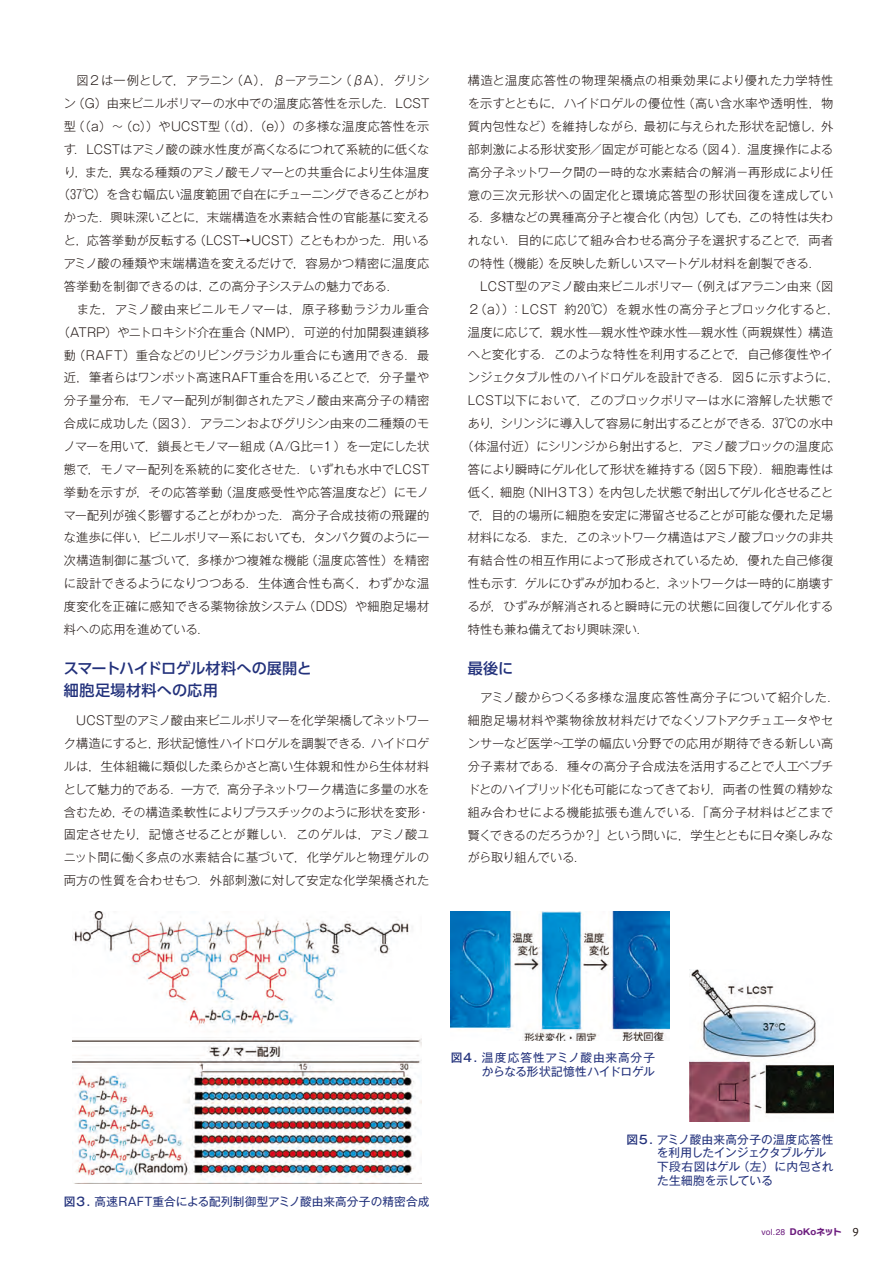
<style>
.page{position:relative;width:893px;height:1263px;background:#fff}
.page>*{position:absolute;margin:0;border:0;box-sizing:border-box;transform-origin:0 0}
.t1{font:500 15.15px/22.8px "UD Shin Go Pr 6";letter-spacing:.005em;color:#22317b}
.t2{font:300 12.15px/22.8px "Gothic MB101 Pr 6";color:#231916;text-align:justify}
.t3{font:300 12.15px "Gothic MB101 Pr 6";letter-spacing:.04em;color:#231916}
.t4{font:300 12.15px "Gothic MB101 Pr 6";letter-spacing:.02em;color:#231916}
.t5{font:300 12.15px "Gothic MB101 Pr 6";letter-spacing:-.02em;color:#231916}
.t6{font:300 12.15px "Gothic MB101 Pr 6";letter-spacing:-.04em;color:#231916}
.t7{font:300 12.15px "Gothic MB101 Pr 6";letter-spacing:-.035em;color:#231916}
.t8{font:300 12.15px "Gothic MB101 Pr 6";letter-spacing:.025em;color:#231916}
.t9{font:300 12.15px "Gothic MB101 Pr 6";letter-spacing:-.05em;color:#231916}
.t10{font:300 12.15px "Gothic MB101 Pr 6";letter-spacing:-.025em;color:#231916}
.t11{font:11.7px "Gothic MB101 Pr 6";letter-spacing:.005em;color:#22317b}
.t12{font:11.7px/13.8px "Gothic MB101 Pr 6";letter-spacing:.03em;color:#22317b;text-align:right}
.t13{font:11.7px "Gothic MB101 Pr 6";letter-spacing:.025em;color:#22317b}
.t14{font:11.7px "Gothic MB101 Pr 6";letter-spacing:-.05em;color:#22317b}
.t15{font:8.55px "Helvetica LT Std";color:#6c1c7e}
.s1{font-weight:500}
.s2{font-family:"Gothic MB101 Pr 6";font-weight:700}
.s3{font-family:"Typelabo N Std";font-weight:700}
.s4{font-family:"Hiragino UD Sans Std W4";font-size:10.65px;color:#231916}
</style>
<div class="page">
<img style="left:72px;top:912px;width:349px;height:272px">
<img style="left:451px;top:912px;width:219px;height:129px">
<img style="left:689px;top:969px;width:144px;height:152px">
<p class="t6" style="left:64px;top:70px;width:367px">　図2は一例として，アラニン（A），β－アラニン（βA），グリシ</p>
<p class="t2" style="left:64px;top:91px;width:367px">ン（G）由来ビニルポリマーの水中での温度応答性を示した．LCST</p>
<p class="t4" style="left:64px;top:116px;width:367px">型（（a）〜（c））やUCST型（（d），（e））の多様な温度応答性を示</p>
<p class="t2" style="left:64px;top:137px;width:367px">す．LCSTはアミノ酸の疎水性度が高くなるにつれて系統的に低くな</p>
<p class="t10" style="left:64px;top:162px;width:367px">り，また，異なる種類のアミノ酸モノマーとの共重合により生体温度</p>
<p class="t2" style="left:58px;top:182px;width:373px">（37℃）を含む幅広い温度範囲で自在にチューニングできることがわ</p>
<p class="t2" style="left:64px;top:205px;width:367px">かった．興味深いことに，末端構造を水素結合性の官能基に変える</p>
<p class="t2" style="left:64px;top:228px;width:367px">と，応答挙動が反転する（LCST→UCST）こともわかった．用いる</p>
<p class="t2" style="left:64px;top:251px;width:367px">アミノ酸の種類や末端構造を変えるだけで，容易かつ精密に温度応</p>
<p class="t2" style="left:64px;top:274px;width:337px">答挙動を制御できるのは，この高分子システムの魅力である．</p>
<p class="t3" style="left:64px;top:299px;width:367px">　また，アミノ酸由来ビニルモノマーは，原子移動ラジカル重合</p>
<p class="t4" style="left:58px;top:322px;width:373px">（ATRP）やニトロキシド介在重合（NMP），可逆的付加開裂連鎖移</p>
<p class="t2" style="left:64px;top:342px;width:367px">動（RAFT）重合などのリビングラジカル重合にも適用できる．最</p>
<p class="t2" style="left:64px;top:365px;width:367px">近，筆者らはワンポット高速RAFT重合を用いることで，分子量や</p>
<p class="t2" style="left:64px;top:388px;width:367px">分子量分布，モノマー配列が制御されたアミノ酸由来高分子の精密</p>
<p class="t2" style="left:64px;top:411px;width:367px">合成に成功した（図3）．アラニンおよびグリシン由来の二種類のモ</p>
<p class="t5" style="left:64px;top:436px;width:367px">ノマーを用いて，鎖長とモノマー組成（A/G比=1）を一定にした状</p>
<p class="t2" style="left:64px;top:457px;width:367px">態で，モノマー配列を系統的に変化させた．いずれも水中でLCST</p>
<p class="t2" style="left:64px;top:480px;width:367px">挙動を示すが，その応答挙動（温度感受性や応答温度など）にモノ</p>
<p class="t2" style="left:64px;top:502px;width:367px">マー配列が強く影響することがわかった．高分子合成技術の飛躍的</p>
<p class="t7" style="left:64px;top:528px;width:367px">な進歩に伴い，ビニルポリマー系においても，タンパク質のように一</p>
<p class="t2" style="left:64px;top:548px;width:367px">次構造制御に基づいて，多様かつ複雑な機能（温度応答性）を精密</p>
<p class="t2" style="left:64px;top:571px;width:367px">に設計できるようになりつつある．生体適合性も高く，わずかな温</p>
<p class="t2" style="left:64px;top:594px;width:367px">度変化を正確に感知できる薬物徐放システム（DDS）や細胞足場材</p>
<p class="t2" style="left:64px;top:617px;width:148px">料への応用を進めている．</p>
<p class="t1" style="left:64px;top:656px;width:250px">スマートハイドロゲル材料への展開と細胞足場材料への応用</p>
<p class="t2" style="left:64px;top:708px;width:368px">　UCST型のアミノ酸由来ビニルポリマーを化学架橋してネットワーク構造にすると，形状記憶性ハイドロゲルを調製できる．ハイドロゲルは，生体組織に類似した柔らかさと高い生体親和性から生体材料として魅力的である．一方で，高分子ネットワーク構造に多量の水を含むため，その構造柔軟性によりプラスチックのように形状を変形・固定させたり，記憶させることが難しい．このゲルは，アミノ酸ユニット間に働く多点の水素結合に基づいて，化学ゲルと物理ゲルの両方の性質を合わせもつ．外部刺激に対して安定な化学架橋された</p>
<p class="t3" style="left:468px;top:70px;width:367px">構造と温度応答性の物理架橋点の相乗効果により優れた力学特性</p>
<p class="t2" style="left:468px;top:91px;width:367px">を示すとともに，ハイドロゲルの優位性（高い含水率や透明性，物</p>
<p class="t2" style="left:468px;top:114px;width:367px">質内包性など）を維持しながら，最初に与えられた形状を記憶し，外</p>
<p class="t2" style="left:468px;top:137px;width:367px">部刺激による形状変形／固定が可能となる（図4）．温度操作による</p>
<p class="t2" style="left:468px;top:160px;width:367px">高分子ネットワーク間の一時的な水素結合の解消－再形成により任</p>
<p class="t3" style="left:468px;top:185px;width:367px">意の三次元形状への固定化と環境応答型の形状回復を達成してい</p>
<p class="t2" style="left:468px;top:205px;width:367px">る．多糖などの異種高分子と複合化（内包）しても，この特性は失わ</p>
<p class="t2" style="left:468px;top:228px;width:367px">れない．目的に応じて組み合わせる高分子を選択することで，両者</p>
<p class="t2" style="left:468px;top:251px;width:355px">の特性（機能）を反映した新しいスマートゲル材料を創製できる．</p>
<p class="t2" style="left:468px;top:274px;width:367px">　LCST型のアミノ酸由来ビニルポリマー（例えばアラニン由来（図</p>
<p class="t8" style="left:468px;top:299px;width:373px">2（a））：LCST 約20℃）を親水性の高分子とブロック化すると，</p>
<p class="t2" style="left:468px;top:320px;width:367px">温度に応じて，親水性—親水性や疎水性—親水性（両親媒性）構造</p>
<p class="t2" style="left:468px;top:342px;width:367px">へと変化する．このような特性を利用することで，自己修復性やイ</p>
<p class="t2" style="left:468px;top:365px;width:373px">ンジェクタブル性のハイドロゲルを設計できる．図5に示すように，</p>
<p class="t2" style="left:468px;top:388px;width:367px">LCST以下において，このブロックポリマーは水に溶解した状態で</p>
<p class="t5" style="left:468px;top:413px;width:367px">あり，シリンジに導入して容易に射出することができる．37℃の水中</p>
<p class="t7" style="left:462px;top:436px;width:373px">（体温付近）にシリンジから射出すると，アミノ酸ブロックの温度応</p>
<p class="t2" style="left:468px;top:457px;width:367px">答により瞬時にゲル化して形状を維持する（図5下段）．細胞毒性は</p>
<p class="t9" style="left:468px;top:482px;width:367px">低く，細胞（NIH3T3）を内包した状態で射出してゲル化させること</p>
<p class="t2" style="left:468px;top:502px;width:367px">で，目的の場所に細胞を安定に滞留させることが可能な優れた足場</p>
<p class="t6" style="left:468px;top:528px;width:367px">材料になる．また，このネットワーク構造はアミノ酸ブロックの非共</p>
<p class="t2" style="left:468px;top:548px;width:367px">有結合性の相互作用によって形成されているため，優れた自己修復</p>
<p class="t2" style="left:468px;top:571px;width:367px">性も示す．ゲルにひずみが加わると，ネットワークは一時的に崩壊す</p>
<p class="t2" style="left:468px;top:594px;width:367px">るが，ひずみが解消されると瞬時に元の状態に回復してゲル化する</p>
<p class="t2" style="left:468px;top:617px;width:183px">特性も兼ね備えており興味深い．</p>
<p class="t1" style="left:468px;top:656px;width:47px">最後に</p>
<p class="t2" style="left:468px;top:685px;width:373px;text-align:left">　アミノ酸からつくる多様な温度応答性高分子について紹介した．細胞足場材料や薬物徐放材料だけでなくソフトアクチュエータやセンサーなど医学〜工学の幅広い分野での応用が期待できる新しい高分子素材である．種々の高分子合成法を活用することで人工ペプチドとのハイブリッド化も可能になってきており，両者の性質の精妙な組み合わせによる機能拡張も進んでいる．「高分子材料はどこまで賢くできるのだろうか？」という問いに，学生とともに日々楽しみながら取り組んでいる．</p>
<p class="t11" style="left:64px;top:1192px;width:367px"><span class="s1">図3．</span>高速RAFT重合による配列制御型アミノ酸由来高分子の精密合成</p>
<p class="t12" style="left:451px;top:1050px;width:206px"><span class="s1">図4．</span>温度応答性アミノ酸由来高分子からなる形状記憶性ハイドロゲル</p>
<p class="t11" style="left:626px;top:1129px;width:209px"><span class="s1">図5．</span>アミノ酸由来高分子の温度応答性</p>
<p class="t14" style="left:657px;top:1143px;width:171px">を利用したインジェクタブルゲル</p>
<p class="t13" style="left:626px;top:1157px;width:209px"><span class="s1">　　</span> 下段右図はゲル（左）に内包され</p>
<p class="t11" style="left:657px;top:1171px;width:118px">た生細胞を示している</p>
<p class="t15" style="left:761px;top:1227px;width:99px">vol.28 <span class="s2">DoKo</span><span class="s3">ネット</span> <span class="s4">9</span></p>
</div>
